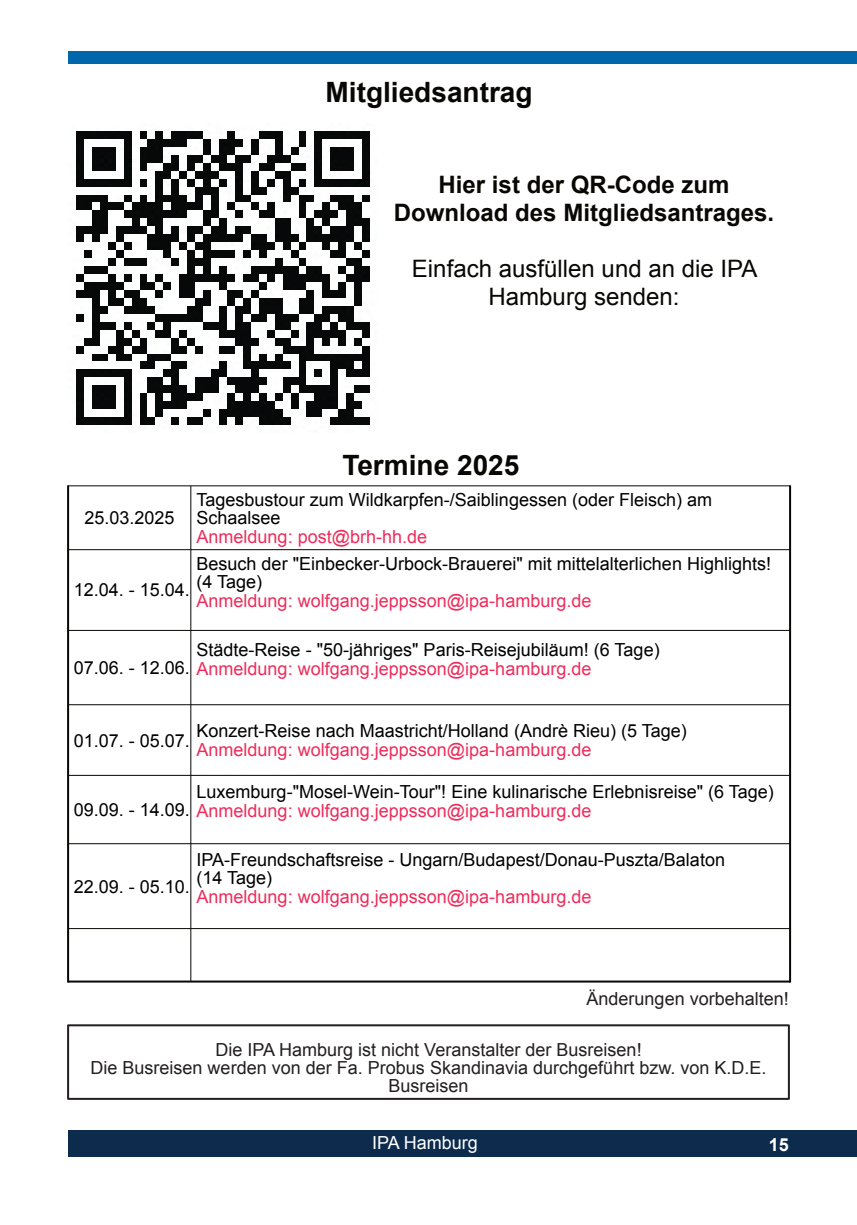
<style>
.page{position:relative;width:857px;height:1225px;background:#fff}
.page>*{position:absolute;margin:0;border:0;box-sizing:border-box;transform-origin:0 0}
.t1{font:700 28px "Arial";color:#080704}
.t2{font:700 24px/28px "Arial";color:#080704;text-align:center}
.t3{font:24px/28px "Arial";color:#080704;text-align:center}
.t4{font:18px/18.6px "Arial";color:#000}
.t5{font:18px "Arial";color:#ee2c5b}
.t6{font:18px/18px "Arial";color:#231f20;text-align:center}
.t7{font:18px "Arial";color:#fff}
.t8{font:700 18px "Arial";color:#fff}
.s1{color:#000}
</style>
<div class="page">
<div style="left:68px;top:1130px;width:788px;height:27px;background:#0d2c4d"></div>
<div style="left:68px;top:51px;width:788px;height:13px;background:#0067aa"></div>
<img style="left:76px;top:131px;width:294px;height:294px">
<div style="left:67px;top:1024px;width:722px;height:75px;border:2px solid #231f20"></div>
<hr style="left:67px;top:485px;width:2px;height:497px;background:#080704">
<hr style="left:788px;top:485px;width:2px;height:497px;background:#080704">
<hr style="left:190px;top:486px;width:1px;height:495px;background:#080704">
<hr style="left:68px;top:980px;width:721px;height:2px;background:#080704">
<hr style="left:68px;top:485px;width:721px;height:1px;background:#080704">
<hr style="left:68px;top:549px;width:721px;height:1px;background:#080704">
<hr style="left:68px;top:630px;width:721px;height:1px;background:#080704">
<hr style="left:68px;top:704px;width:721px;height:1px;background:#080704">
<hr style="left:68px;top:775px;width:721px;height:1px;background:#080704">
<hr style="left:68px;top:843px;width:721px;height:1px;background:#080704">
<hr style="left:68px;top:928px;width:721px;height:1px;background:#080704">
<h1 class="t1" style="left:325px;top:81px;width:208px">Mitgliedsantrag</h1>
<h2 class="t2" style="left:393px;top:173px;width:382px">Hier ist der QR-Code zum<br>Download des Mitgliedsantrages.</h2>
<h2 class="t3" style="left:412px;top:257px;width:347px">Einfach ausfüllen und an die IPA<br>Hamburg senden:</h2>
<p class="t4" style="left:84px;top:510px;width:92px">25.03.2025</p>
<p class="t4" style="left:74px;top:582px;width:118px">12.04. - 15.04.</p>
<h1 class="t1" style="left:342px;top:454px;width:178px">Termine 2025</h1>
<p class="t4" style="left:196px;top:491px;width:517px">Tagesbustour zum Wildkarpfen-/Saiblingessen (oder Fleisch) am<br>Schaalsee</p>
<p class="t5" style="left:196px;top:530px;width:232px">Anmeldung: post@brh-hh.de</p>
<p class="t4" style="left:196px;top:555px;width:576px">Besuch der "Einbecker-Urbock-Brauerei" mit mittelalterlichen Highlights! (4 Tage)</p>
<p class="t5" style="left:196px;top:594px;width:396px">Anmeldung: wolfgang.jeppsson@ipa-hamburg.de</p>
<p class="t4" style="left:196px;top:642px;width:464px">Städte-Reise - "50-jähriges" Paris-Reisejubiläum! (6 Tage)</p>
<p class="t5" style="left:74px;top:662px;width:519px"><span class="s1">07.06. - 12.06.</span> Anmeldung: wolfgang.jeppsson@ipa-hamburg.de</p>
<p class="t4" style="left:74px;top:732px;width:118px">01.07. - 05.07.</p>
<p class="t4" style="left:196px;top:723px;width:491px">Konzert-Reise nach Maastricht/Holland (Andrè Rieu) (5 Tage)</p>
<p class="t5" style="left:196px;top:742px;width:396px">Anmeldung: wolfgang.jeppsson@ipa-hamburg.de</p>
<p class="t4" style="left:196px;top:784px;width:578px">Luxemburg-"Mosel-Wein-Tour"! Eine kulinarische Erlebnisreise" (6 Tage)</p>
<p class="t5" style="left:74px;top:804px;width:519px"><span class="s1">09.09. - 14.09.</span> Anmeldung: wolfgang.jeppsson@ipa-hamburg.de</p>
<p class="t4" style="left:74px;top:878px;width:118px">22.09. - 05.10.</p>
<p class="t4" style="left:196px;top:851px;width:529px">IPA-Freundschaftsreise - Ungarn/Budapest/Donau-Puszta/Balaton (14 Tage)</p>
<p class="t5" style="left:196px;top:890px;width:396px">Anmeldung: wolfgang.jeppsson@ipa-hamburg.de</p>
<p class="t6" style="left:586px;top:991px;width:204px">Änderungen vorbehalten!</p>
<p class="t6" style="left:90px;top:1042px;width:677px">Die IPA Hamburg ist nicht Veranstalter der Busreisen!<br>Die Busreisen werden von der Fa. Probus Skandinavia durchgeführt bzw. von K.D.E.<br>Busreisen</p>
<p class="t7" style="left:372px;top:1136px;width:107px">IPA Hamburg</p>
<p class="t8" style="left:768px;top:1137px;width:22px">15</p>
</div>
